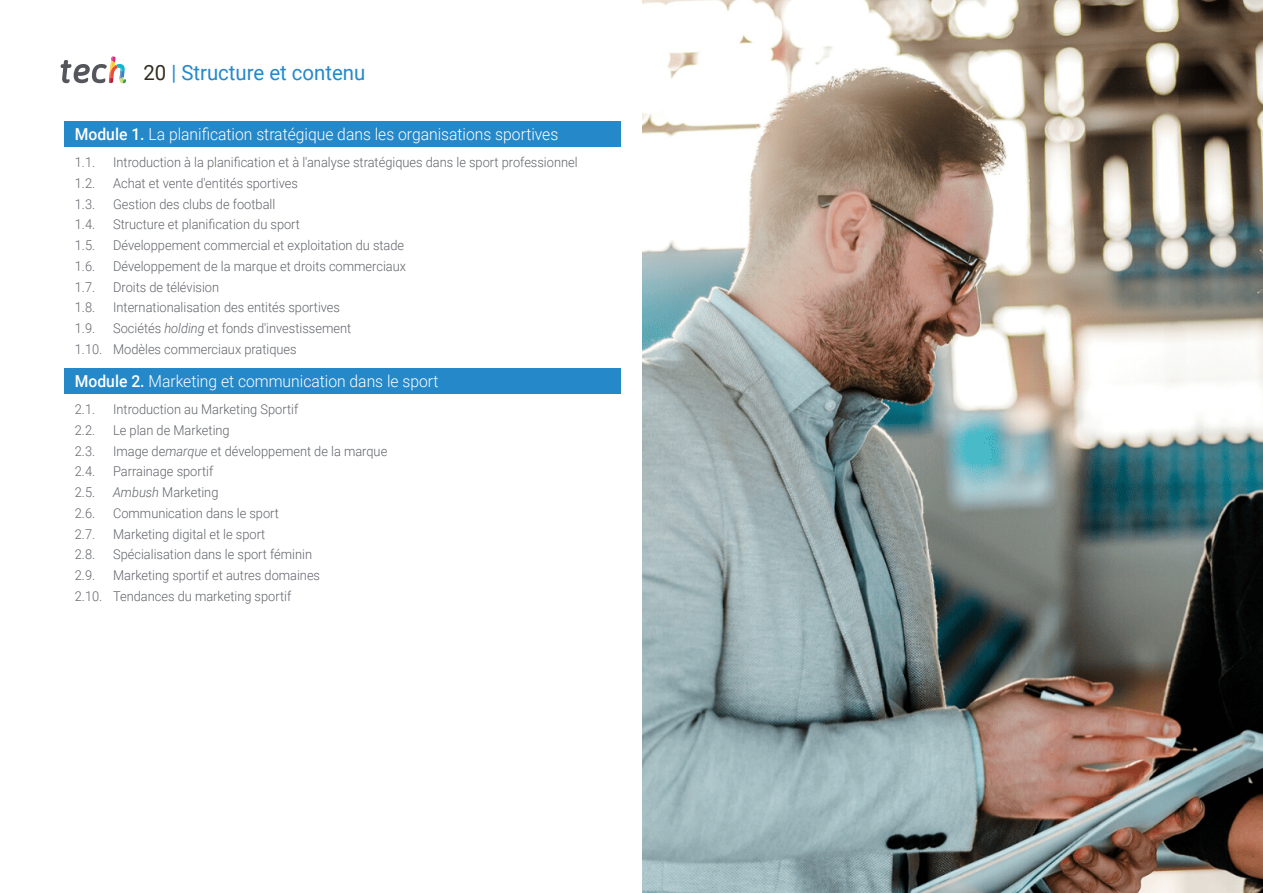
<style>
.page{position:relative;width:1263px;height:893px;background:#fff}
.page>*{position:absolute;margin:0;border:0;box-sizing:border-box;transform-origin:0 0}
.t1{font:21px "Roboto";color:#2488c9}
.t2{font:300 16.5px "Roboto";color:#fff;scale:.95 1}
.t3{font:300 13.5px/20.7px "Roboto";color:#61646a;scale:.95 1}
.s1{color:#312e20}
.s2{font-weight:500}
.s3{font-style:italic}
</style>
<div class="page">
<div style="left:64px;top:121px;width:557px;height:25px;background:#2488c9"></div>
<div style="left:64px;top:368px;width:557px;height:25px;background:#2488c9"></div>
<img style="left:642px;top:0;width:621px;height:893px">
<svg style="left:61px;top:57px;width:65px;height:27px"></svg>
<h1 class="t1" style="left:144px;top:57px;width:223px"><span class="s1">20</span> | Structure et contenu</h1>
<p class="t2" style="left:75px;top:123px;width:510px"><span class="s2">Module 1.</span> La planification stratégique dans les organisations sportives</p>
<p class="t3" style="left:75px;top:151px;width:23px">1.1.</p>
<p class="t3" style="left:113px;top:151px;width:490px">Introduction à la planification et à l'analyse stratégiques dans le sport professionnel</p>
<p class="t3" style="left:75px;top:172px;width:23px">1.2.</p>
<p class="t3" style="left:113px;top:172px;width:196px">Achat et vente d'entités sportives</p>
<p class="t3" style="left:75px;top:193px;width:23px">1.3.</p>
<p class="t3" style="left:113px;top:193px;width:172px">Gestion des clubs de football</p>
<p class="t3" style="left:75px;top:214px;width:23px">1.4.</p>
<p class="t3" style="left:113px;top:214px;width:198px">Structure et planification du sport</p>
<p class="t3" style="left:75px;top:234px;width:23px">1.5.</p>
<p class="t3" style="left:113px;top:234px;width:308px">Développement commercial et exploitation du stade</p>
<p class="t3" style="left:75px;top:255px;width:23px">1.6.</p>
<p class="t3" style="left:113px;top:255px;width:310px">Développement de la marque et droits commerciaux</p>
<p class="t3" style="left:75px;top:276px;width:23px">1.7.</p>
<p class="t3" style="left:113px;top:276px;width:113px">Droits de télévision</p>
<p class="t3" style="left:75px;top:297px;width:23px">1.8.</p>
<p class="t3" style="left:113px;top:297px;width:240px">Internationalisation des entités sportives</p>
<p class="t3" style="left:75px;top:317px;width:23px">1.9.</p>
<p class="t3" style="left:75px;top:317px;width:292px;text-indent:38px">Sociétés <span class="s3">holding</span> et fonds d'investissement<br>1.10. Modèles commerciaux pratiques</p>
<p class="t2" style="left:75px;top:370px;width:384px"><span class="s2">Module 2.</span> Marketing et communication dans le sport</p>
<p class="t3" style="left:75px;top:398px;width:23px">2.1.</p>
<p class="t3" style="left:113px;top:398px;width:196px">Introduction au Marketing Sportif</p>
<p class="t3" style="left:75px;top:419px;width:23px">2.2.</p>
<p class="t3" style="left:113px;top:419px;width:124px">Le plan de Marketing</p>
<p class="t3" style="left:75px;top:440px;width:23px">2.3.</p>
<p class="t3" style="left:113px;top:440px;width:290px">Image de<span class="s3">marque</span> et développement de la marque</p>
<p class="t3" style="left:75px;top:461px;width:23px">2.4.</p>
<p class="t3" style="left:113px;top:461px;width:107px">Parrainage sportif</p>
<p class="t3" style="left:75px;top:481px;width:23px">2.5.</p>
<p class="t3" style="left:113px;top:481px;width:112px"><span class="s3">Ambush</span> Marketing</p>
<p class="t3" style="left:75px;top:502px;width:23px">2.6.</p>
<p class="t3" style="left:113px;top:502px;width:176px">Communication dans le sport</p>
<p class="t3" style="left:75px;top:523px;width:23px">2.7.</p>
<p class="t3" style="left:113px;top:523px;width:162px">Marketing digital et le sport</p>
<p class="t3" style="left:75px;top:544px;width:23px">2.8.</p>
<p class="t3" style="left:113px;top:544px;width:211px">Spécialisation dans le sport féminin</p>
<p class="t3" style="left:75px;top:564px;width:23px">2.9.</p>
<p class="t3" style="left:75px;top:564px;width:260px;text-indent:38px">Marketing sportif et autres domaines<br>2.10. Tendances du marketing sportif</p>
</div>
